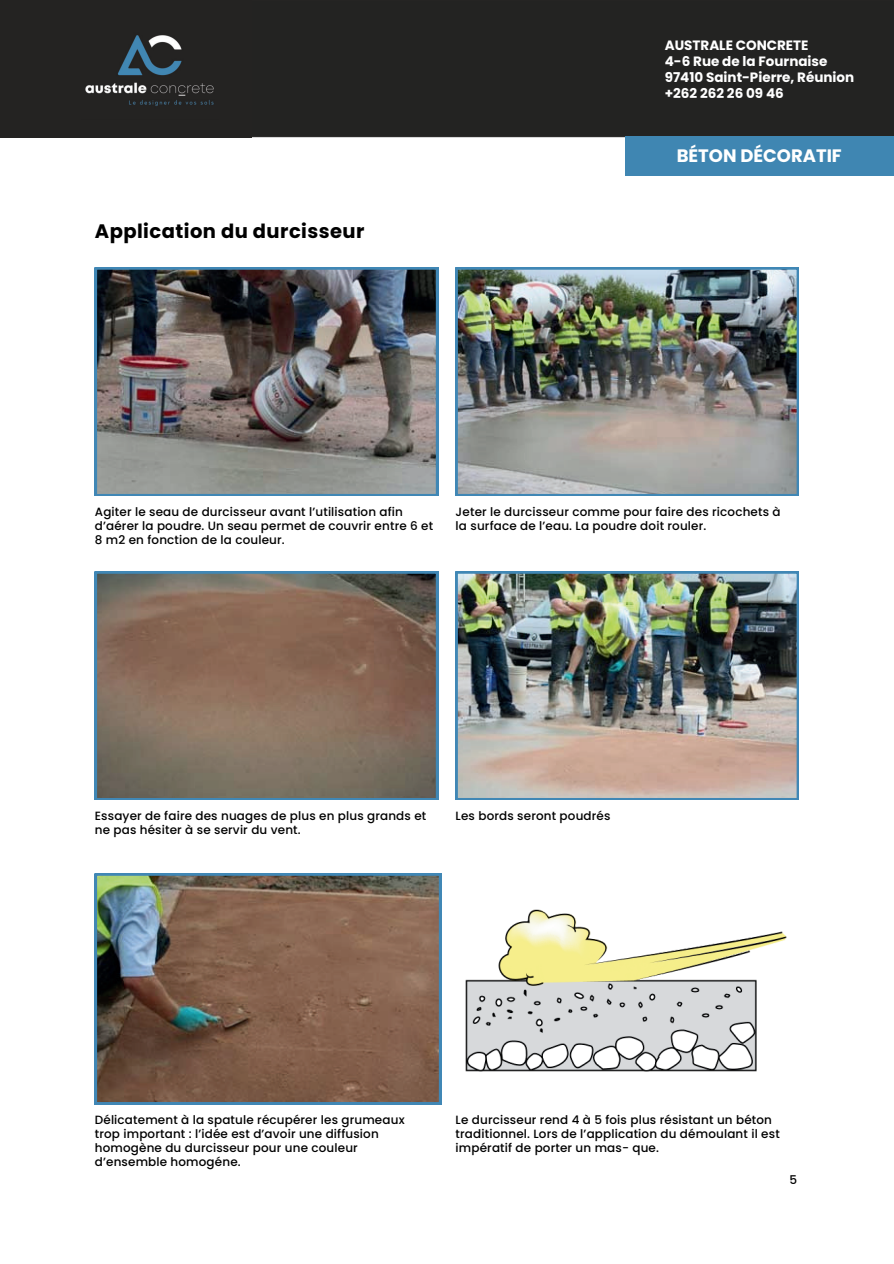
<style>
.page{position:relative;width:894px;height:1264px;background:#fff}
.page>*{position:absolute;margin:0;border:0;box-sizing:border-box;transform-origin:0 0}
.t1{font:700 19.5px "Poppins";letter-spacing:.025em;color:#000}
.t2{font:700 18px "Poppins";color:#fff}
.t3{font:700 13.5px/15.8px "Poppins";color:#fff}
.t4{font:500 12px/14px "Poppins";letter-spacing:.015em;color:#000}
</style>
<div class="page">
<img style="left:95px;top:267px;width:343px;height:229px">
<img style="left:455px;top:267px;width:343px;height:229px">
<svg style="left:95px;top:571px;width:343px;height:229px;background:#7e6c5d"></svg>
<img style="left:455px;top:571px;width:343px;height:229px">
<svg style="left:95px;top:873px;width:346px;height:231px;background:#786253"></svg>
<img style="left:465px;top:909px;width:322px;height:163px">
<div style="left:0;top:0;width:893px;height:138px;background:#232322"></div>
<div style="left:625px;top:136px;width:268px;height:39px;background:#3f86b2"></div>
<div style="left:0;top:0;width:251px;height:137px;background:#242322"></div>
<img style="left:85px;top:35px;width:129px;height:71px">
<p class="t3" style="left:664px;top:38px;width:191px">AUSTRALE CONCRETE<br>4-6 Rue de la Fournaise<br>97410 Saint-Pierre, Réunion +262 262 26 09 46</p>
<h1 class="t1" style="left:95px;top:220px;width:271px">Application du durcisseur</h1>
<h2 class="t2" style="left:676px;top:145px;width:166px">BÉTON DÉCORATIF</h2>
<p class="t4" style="left:95px;top:504px;width:340px">Agiter le seau de durcisseur avant l’utilisation afin d’aérer la poudre. Un seau permet de couvrir entre 6 et<br>8 m2 en fonction de la couleur.</p>
<p class="t4" style="left:455px;top:504px;width:326px">Jeter le durcisseur comme pour faire des ricochets à la surface de l’eau. La poudre doit rouler.</p>
<p class="t4" style="left:95px;top:808px;width:333px">Essayer de faire des nuages de plus en plus grands et ne pas hésiter à se servir du vent.</p>
<p class="t4" style="left:455px;top:808px;width:156px">Les bords seront poudrés</p>
<p class="t4" style="left:95px;top:1112px;width:311px">Délicatement à la spatule récupérer les grumeaux trop important : l’idée est d’avoir une diffusion homogène du durcisseur pour une couleur d’ensemble homogéne.</p>
<p class="t4" style="left:455px;top:1112px;width:325px">Le durcisseur rend 4 à 5 fois plus résistant un béton traditionnel. Lors de l’application du démoulant il est impératif de porter un mas- que.</p>
<p class="t4" style="left:789px;top:1172px;width:9px">5</p>
</div>
